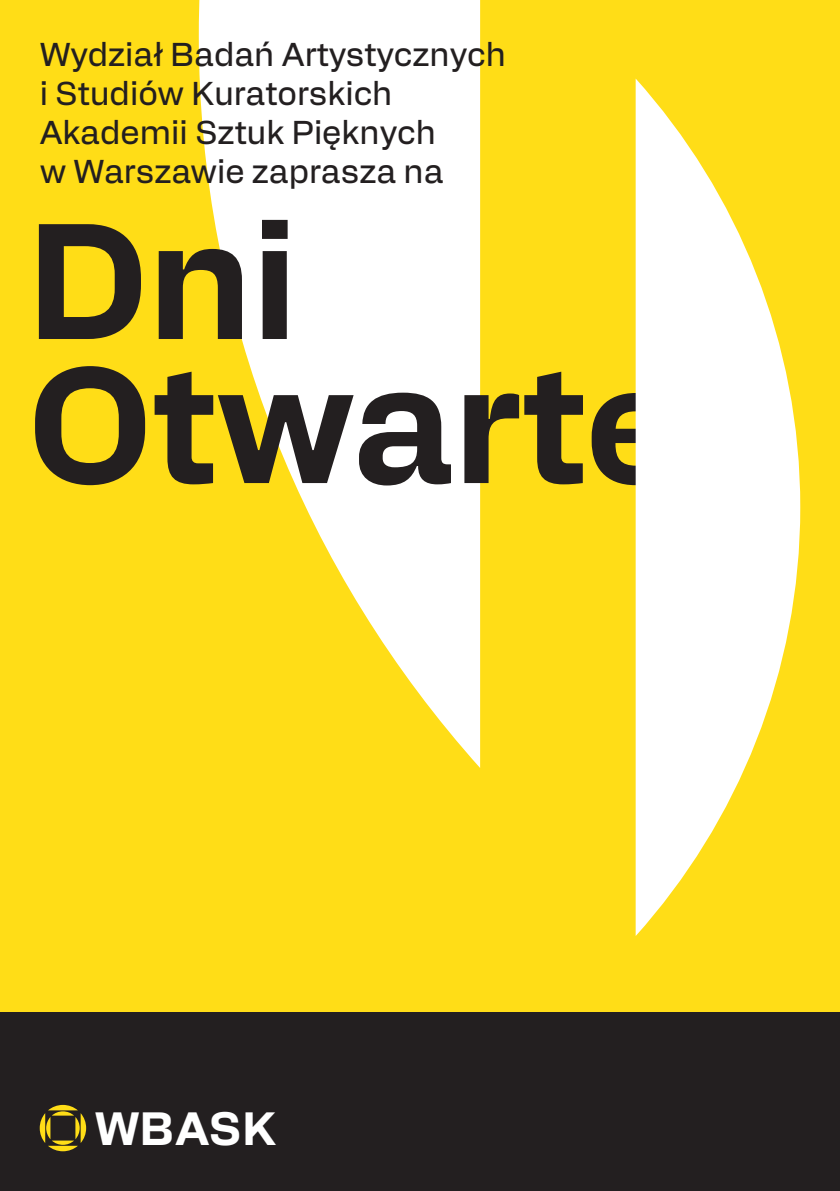
<style>
.page{position:relative;width:840px;height:1191px;background:#fff}
.page>*{position:absolute;margin:0;border:0;box-sizing:border-box;transform-origin:0 0}
.t1{font:700 164px/144px "Alfabet";color:#231f20}
.t2{font:700 46.6px "Alfabet";letter-spacing:.015em;color:#fff}
.t3{font:33px/39px "Alfabet";color:#231f20}
</style>
<div class="page">
<div style="left:0;top:0;width:839px;height:1191px;background:#ffdd17"></div>
<div style="left:0;top:1013px;width:839px;height:178px;background:#231f20"></div>
<svg style="left:199px;top:0;width:281px;height:768px;fill:#fff"></svg>
<svg style="left:635px;top:79px;width:164px;height:857px;fill:#fff"></svg>
<svg style="left:40px;top:1104px;width:46px;height:47px"></svg>
<p class="t3" style="left:40px;top:33px;width:467px">Wydział Badań Artystycznych i Studiów Kuratorskich</p>
<p class="t3" style="left:40px;top:111px;width:397px">Akademii Sztuk Pięknych</p>
<p class="t3" style="left:40px;top:150px;width:405px">w Warszawie zaprasza na</p>
<p class="t1" style="left:28px;top:198px;width:657px">Dni<br>Otwarte</p>
<h2 class="t2" style="left:95px;top:1093px;width:182px">WBASK</h2>
</div>
